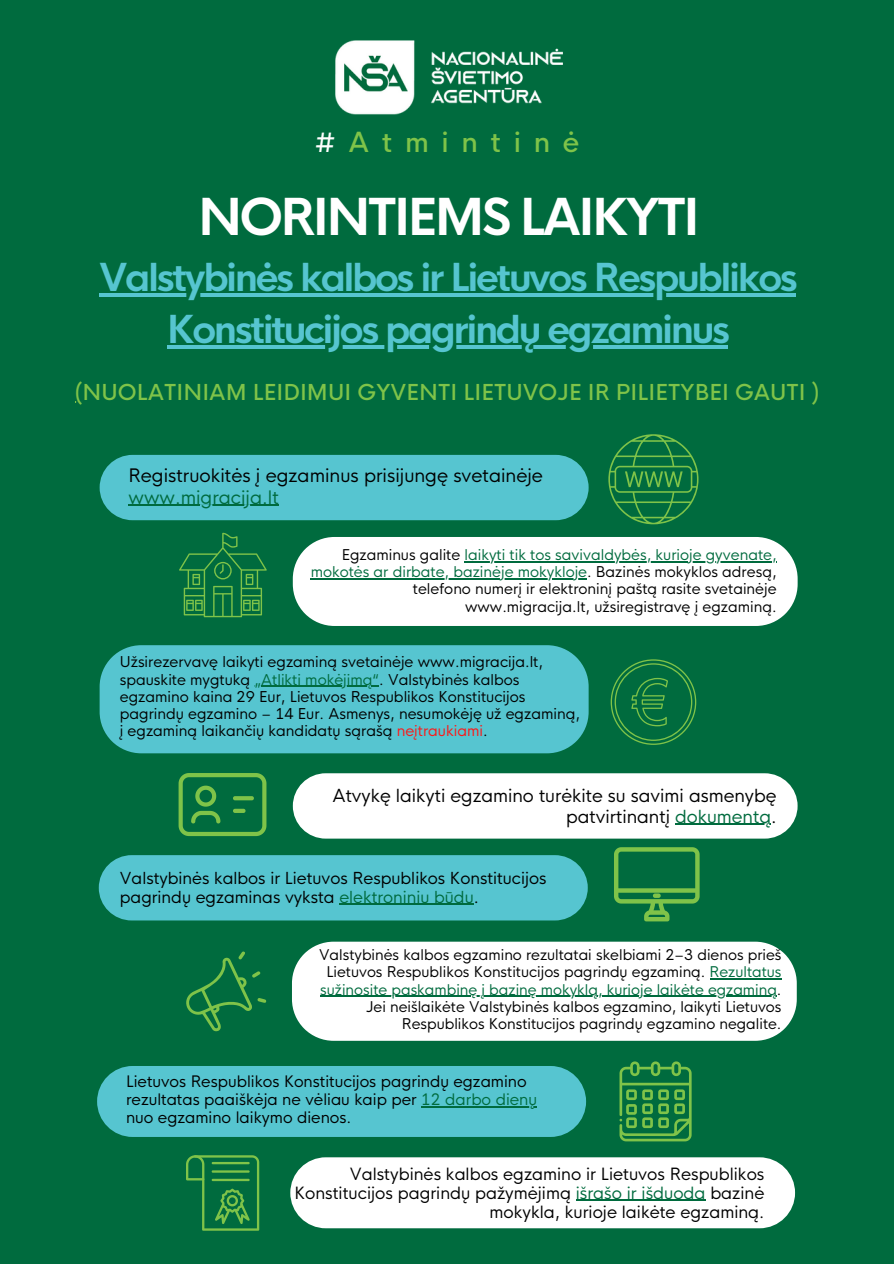
<style>
.page{position:relative;width:894px;height:1264px;background:#fff}
.page>*{position:absolute;margin:0;border:0;box-sizing:border-box;transform-origin:0 0}
.t1{font:700 49.65px "HK Nova";letter-spacing:-.065em;color:#fff}
.t2{font:700 37.5px/51.8px "HK Nova";letter-spacing:-.065em;color:#56c5d0;text-align:center}
.t3{font:500 27px "HK Nova";letter-spacing:.47em;color:#7fc349}
.t4{font:500 21.45px "HK Nova";color:#7fc349}
.t5{font:18.15px "HK Nova";color:#000}
.t6{font:18.15px "HK Nova";color:#006b3e}
.t7{font:17.55px/21.1px "HK Nova";color:#000;text-align:right}
.t8{font:16.5px/19.4px "HK Nova";color:#000;text-align:right}
.t9{font:16.2px/18.9px "HK Nova";color:#000}
.t10{font:15.45px/17.9px "HK Nova";color:#000}
.t11{font:14.55px/17.2px "HK Nova";color:#000;text-align:right}
.t12{font:14.4px/17.2px "HK Nova";color:#000;text-align:right}
.s1{color:#fff}
.s2{color:#006b3e}
.s3{color:#ff1616}
</style>
<div class="page">
<div style="left:0;top:0;width:893px;height:1263px;background:#006b3e"></div>
<img style="left:335px;top:40px;width:227px;height:74px">
<div style="left:100px;top:455px;width:488px;height:65px;background:#56c5d0;border-radius:33px"></div>
<div style="left:293px;top:537px;width:504px;height:89px;background:#fff"></div>
<div style="left:100px;top:645px;width:488px;height:108px;background:#56c5d0"></div>
<div style="left:293px;top:773px;width:504px;height:65px;background:#fff;border-radius:33px"></div>
<div style="left:99px;top:855px;width:488px;height:65px;background:#56c5d0;border-radius:33px"></div>
<div style="left:292px;top:941px;width:504px;height:99px;background:#fff"></div>
<div style="left:97px;top:1065px;width:489px;height:71px;background:#56c5d0;border-radius:35px"></div>
<div style="left:290px;top:1157px;width:504px;height:71px;background:#fff;border-radius:35px"></div>
<svg style="left:608px;top:434px;width:90px;height:90px"></svg>
<svg style="left:179px;top:533px;width:88px;height:84px"></svg>
<svg style="left:610px;top:659px;width:86px;height:86px"></svg>
<svg style="left:178px;top:773px;width:88px;height:63px"></svg>
<svg style="left:614px;top:847px;width:85px;height:74px"></svg>
<svg style="left:186px;top:951px;width:80px;height:80px"></svg>
<svg style="left:619px;top:1061px;width:72px;height:80px"></svg>
<svg style="left:186px;top:1155px;width:73px;height:75px"></svg>
<hr style="left:99px;top:293px;width:696px;height:4px;background:#56c5d0">
<hr style="left:167px;top:345px;width:560px;height:3px;background:#56c5d0">
<hr style="left:128px;top:505px;width:151px;height:1px;background:#006b3e">
<hr style="left:464px;top:561px;width:312px;height:1px;background:#006b3e">
<hr style="left:310px;top:578px;width:277px;height:1px;background:#006b3e">
<hr style="left:254px;top:685px;width:125px;height:1px;background:#006b3e">
<hr style="left:675px;top:823px;width:95px;height:2px;background:#006b3e">
<hr style="left:339px;top:903px;width:134px;height:1px;background:#006b3e">
<hr style="left:709px;top:978px;width:72px;height:1px;background:#006b3e">
<hr style="left:320px;top:995px;width:456px;height:1px;background:#006b3e">
<hr style="left:421px;top:1105px;width:116px;height:2px;background:#006b3e">
<hr style="left:575px;top:1199px;width:130px;height:1px;background:#006b3e">
<h3 class="t3" style="left:315px;top:126px;width:266px"><span class="s1">#</span>Atmintinė</h3>
<h1 class="t1" style="left:198px;top:187px;width:503px">NORINTIEMS LAIKYTI</h1>
<h2 class="t2" style="left:99px;top:253px;width:700px">Valstybinės kalbos ir Lietuvos Respublikos<br>Konstitucijos pagrindų egzaminus</h2>
<h3 class="t4" style="left:75px;top:379px;width:745px">(NUOLATINIAM LEIDIMUI GYVENTI LIETUVOJE IR PILIETYBEI GAUTI )</h3>
<p class="t5" style="left:128px;top:465px;width:416px">Registruokitės į egzaminus prisijungę svetainėje</p>
<p class="t6" style="left:128px;top:486px;width:152px">www.migracija.lt</p>
<p class="t11" style="left:310px;top:546px;width:467px">Egzaminus galite <span class="s2">laikyti tik tos savivaldybės, kurioje gyvenate, mokotės ar dirbate, bazinėje mokykloje</span>. Bazinės mokyklos adresą, telefono numerį ir elektroninį paštą rasite svetainėje www.migracija.lt, užsiregistravę į egzaminą.</p>
<p class="t11" style="left:120px;top:654px;width:461px;text-align:left">Užsirezervavę laikyti egzaminą svetainėje www.migracija.lt, spauskite mygtuką <span class="s2">„Atlikti mokėjimą“</span>. Valstybinės kalbos egzamino kaina 29 Eur, Lietuvos Respublikos Konstitucijos pagrindų egzamino – 14 Eur. Asmenys, nesumokėję už egzaminą, į egzaminą laikančių kandidatų sąrašą <span class="s3">neįtraukiami</span>.</p>
<p class="t7" style="left:332px;top:785px;width:445px">Atvykę laikyti egzamino turėkite su savimi asmenybę patvirtinantį <span class="s2">dokumentą</span>.</p>
<p class="t9" style="left:120px;top:868px;width:428px">Valstybinės kalbos ir Lietuvos Respublikos Konstitucijos pagrindų egzaminas vyksta <span class="s2">elektroniniu būdu</span>.</p>
<p class="t12" style="left:319px;top:946px;width:464px">Valstybinės kalbos egzamino rezultatai skelbiami 2–3 dienos prieš Lietuvos Respublikos Konstitucijos pagrindų egzaminą. <span class="s2">Rezultatus sužinosite paskambinę į bazinę mokyklą, kurioje laikėte egzaminą</span>.<br>Jei neišlaikėte Valstybinės kalbos egzamino, laikyti Lietuvos Respublikos Konstitucijos pagrindų egzamino negalite.</p>
<p class="t10" style="left:126px;top:1072px;width:412px">Lietuvos Respublikos Konstitucijos pagrindų egzamino rezultatas paaiškėja ne vėliau kaip per <span class="s2">12 darbo dienų </span>nuo egzamino laikymo dienos.</p>
<p class="t8" style="left:294px;top:1164px;width:471px">Valstybinės kalbos egzamino ir Lietuvos Respublikos<br>Konstitucijos pagrindų pažymėjimą <span class="s2">išrašo ir išduoda</span> bazinė mokykla, kurioje laikėte egzaminą.</p>
</div>
